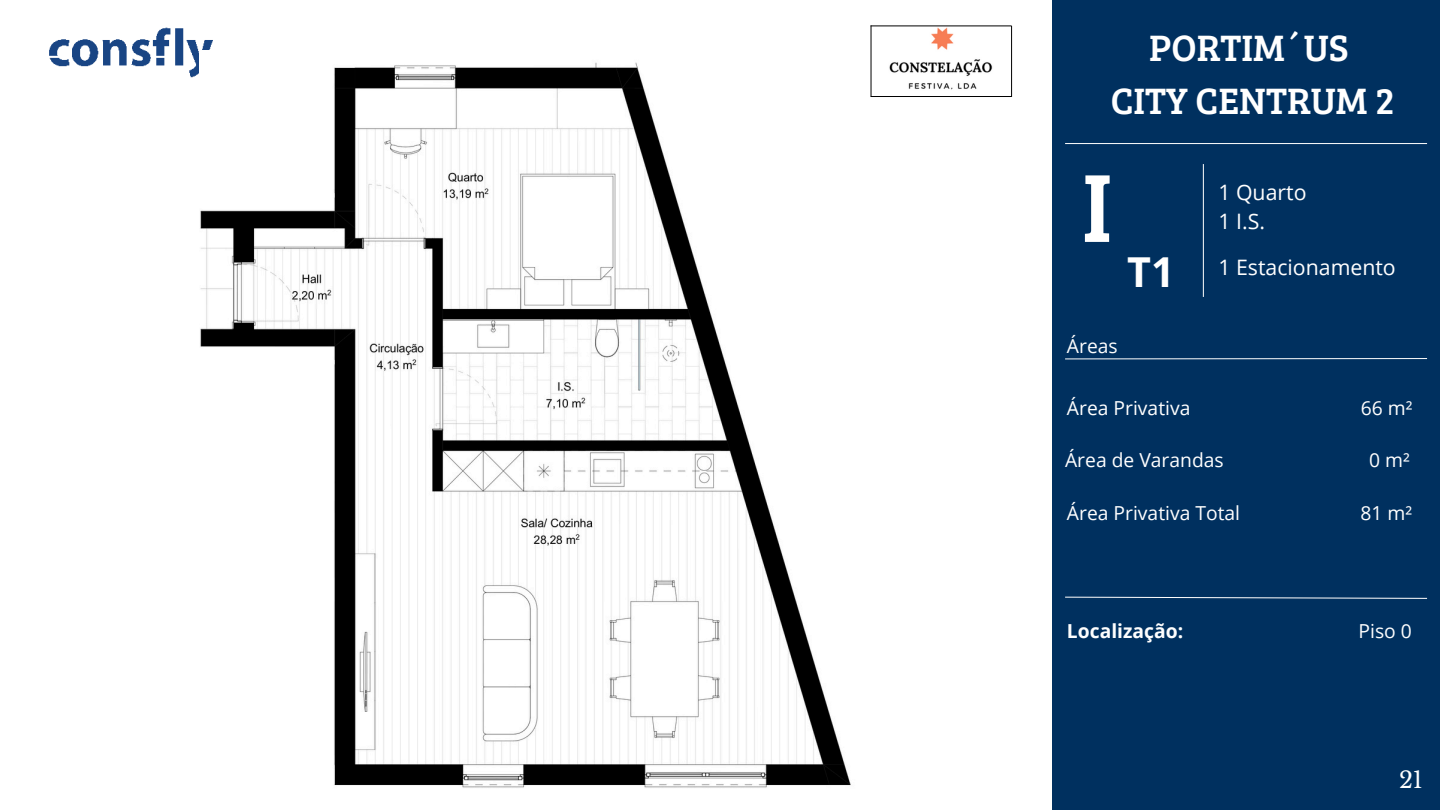
<style>
.page{position:relative;width:1440px;height:810px;background:#fff}
.page>*{position:absolute;margin:0;border:0;box-sizing:border-box;transform-origin:0 0}
.t1{font:100px "Bree Serif";color:#fff}
.t2{font:700 41.3px "Open Sans";color:#fff}
.t3{font:38px/52.5px "Bree Serif";color:#fff;text-align:center}
.t4{font:22.6px "Libre Baskerville";color:#fff}
.t5{font:21.3px "Open Sans";color:#fff}
.t6{font:19.3px "Open Sans";color:#fff}
.t7{font:700 19.3px "Open Sans";color:#fefefe}
.t8{font:19.3px "Open Sans";color:#fefefe}
</style>
<div class="page">
<div style="left:1052px;top:0;width:388px;height:810px;background:#00305f"></div>
<svg style="left:1065px;top:358px;width:363px;height:2px"></svg>
<hr style="left:1065px;top:143px;width:362px;height:1px;background:#fff">
<svg style="left:1065px;top:596px;width:363px;height:3px"></svg>
<hr style="left:1203px;top:164px;width:1px;height:133px;background:#fff">
<img style="left:49px;top:27px;width:164px;height:51px">
<img style="left:889px;top:27px;width:104px;height:63px">
<hr style="left:871px;top:26px;width:141px;height:1px;background:#000">
<hr style="left:871px;top:96px;width:141px;height:1px;background:#000">
<hr style="left:1011px;top:26px;width:1px;height:71px;background:#000">
<hr style="left:871px;top:25px;width:1px;height:72px;background:#000">
<img style="left:200px;top:51px;width:651px;height:737px">
<p class="t3" style="left:1111px;top:20px;width:285px">PORTIM´US<br>CITY CENTRUM 2</p>
<p class="t1" style="left:1082px;top:134px;width:32px">I</p>
<h2 class="t2" style="left:1127px;top:243px;width:49px">T1</h2>
<p class="t8" style="left:1067px;top:333px;width:52px">Áreas</p>
<p class="t5" style="left:1218px;top:177px;width:90px">1 Quarto</p>
<p class="t5" style="left:1218px;top:206px;width:48px">1 I.S.</p>
<p class="t5" style="left:1218px;top:253px;width:179px">1 Estacionamento</p>
<h1 class="t6" style="left:1067px;top:394px;width:125px">Área Privativa</h1>
<h1 class="t6" style="left:1361px;top:394px;width:53px">66 m²</h1>
<p class="t6" style="left:1065px;top:447px;width:160px">Área de Varandas</p>
<p class="t6" style="left:1369px;top:447px;width:42px">0 m²</p>
<p class="t6" style="left:1067px;top:499px;width:175px">Área Privativa Total</p>
<p class="t6" style="left:1360px;top:499px;width:53px">81 m²</p>
<p class="t7" style="left:1067px;top:618px;width:118px">Localização:</p>
<p class="t8" style="left:1359px;top:618px;width:55px">Piso 0</p>
<p class="t4" style="left:1399px;top:766px;width:25px">21</p>
</div>
